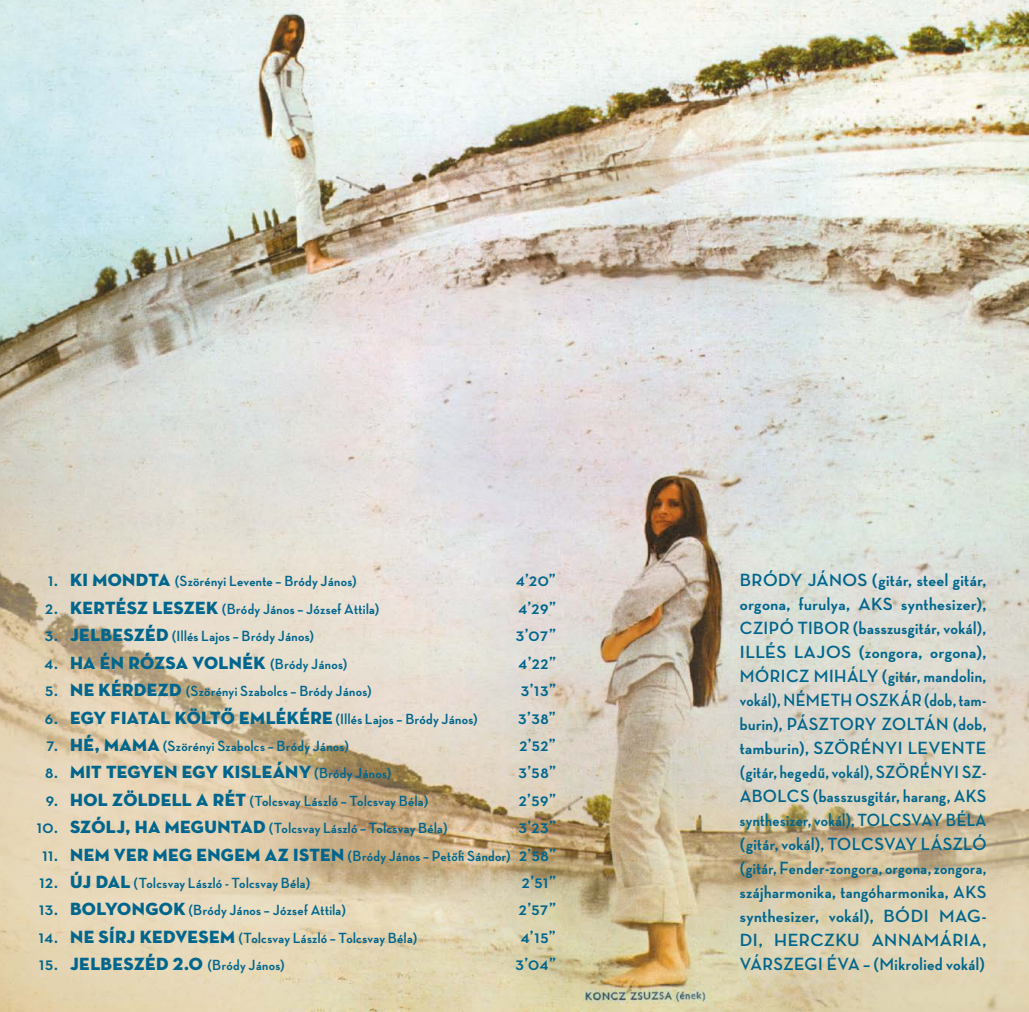
<style>
.page{position:relative;width:1029px;height:1012px;background:#fff}
.page>*{position:absolute;margin:0;border:0;box-sizing:border-box;transform-origin:0 0}
.t1{font:700 18px/24px "Neutra Disp";letter-spacing:.025em;color:#00668d;text-align:justify;scale:1.04 1}
.t2{font:18px "Neutra Disp Titling";letter-spacing:.015em;color:#00668d}
.t3{font:700 18px "Neutra Disp";letter-spacing:.025em;color:#00668d}
.t4{font:700 15px "Neutra Disp";letter-spacing:.025em;color:#00668d}
.s1{font-size:18px}
.s2{font-family:"Neutra Disp Titling";font-weight:400;font-size:18px}
.s3{font-family:"Neutra Disp";font-weight:700}
.s4{font-family:"Neutra Disp";font-weight:700;font-size:15px}
</style>
<div class="page">
<img style="left:0;top:0;width:1029px;height:1012px">
<p class="t4" style="left:48px;top:573px;width:310px"><span class="s1">1.</span> <span class="s2">KI MONDTA</span> (Szörényi Levente – Bródy János)</p>
<p class="t3" style="left:516px;top:570px;width:41px">4’20”</p>
<p class="t4" style="left:45px;top:600px;width:336px"><span class="s1">2.</span> <span class="s2">KERTÉSZ LESZEK</span> (Bródy János – József Attila)</p>
<p class="t3" style="left:518px;top:598px;width:39px">4’29”</p>
<p class="t4" style="left:45px;top:628px;width:271px"><span class="s1">3.</span> <span class="s2">JELBESZÉD</span> (Illés Lajos – Bródy János)</p>
<p class="t3" style="left:516px;top:625px;width:42px">3’07”</p>
<p class="t2" style="left:44px;top:651px;width:305px"><span class="s3">4.</span> HA ÉN RÓZSA VOLNÉK <span class="s4">(Bródy János)</span></p>
<p class="t3" style="left:519px;top:653px;width:39px">4’22”</p>
<p class="t4" style="left:45px;top:683px;width:328px"><span class="s1">5.</span> <span class="s2">NE KÉRDEZD</span> (Szörényi Szabolcs – Bródy János)</p>
<p class="t3" style="left:521px;top:680px;width:37px">3’13”</p>
<p class="t4" style="left:45px;top:710px;width:434px"><span class="s1">6.</span> <span class="s2">EGY FIATAL KÖLTŐ EMLÉKÉRE</span> (Illés Lajos – Bródy János)</p>
<p class="t3" style="left:518px;top:707px;width:39px">3’38”</p>
<p class="t4" style="left:47px;top:737px;width:304px"><span class="s1">7.</span> <span class="s2">HÉ, MAMA</span> (Szörényi Szabolcs – Bródy János)</p>
<p class="t3" style="left:519px;top:735px;width:38px">2’52”</p>
<p class="t2" style="left:45px;top:761px;width:348px"><span class="s3">8.</span> MIT TEGYEN EGY KISLEÁNY <span class="s4">(Bródy János)</span></p>
<p class="t3" style="left:519px;top:762px;width:39px">3’58”</p>
<p class="t4" style="left:46px;top:792px;width:384px"><span class="s1">9.</span> <span class="s2">HOL ZÖLDELL A RÉT</span> (Tolcsvay László – Tolcsvay Béla)</p>
<p class="t3" style="left:519px;top:790px;width:39px">2’59”</p>
<p class="t4" style="left:37px;top:820px;width:412px"><span class="s1">10.</span> <span class="s2">SZÓLJ, HA MEGUNTAD</span> (Tolcsvay László – Tolcsvay Béla)</p>
<p class="t3" style="left:518px;top:817px;width:39px">3’23”</p>
<p class="t4" style="left:42px;top:847px;width:515px"><span class="s1">11.</span> <span class="s2">NEM VER MEG ENGEM AZ ISTEN</span> (Bródy János – Petőfi Sándor) <span class="s1">2’58”</span></p>
<p class="t4" style="left:40px;top:875px;width:272px"><span class="s1">12.</span> <span class="s2">ÚJ DAL</span> (Tolcsvay László - Tolcsvay Béla)</p>
<p class="t3" style="left:522px;top:872px;width:36px">2’51”</p>
<p class="t4" style="left:39px;top:902px;width:308px"><span class="s1">13.</span> <span class="s2">BOLYONGOK</span> (Bródy János – József Attila)</p>
<p class="t3" style="left:519px;top:899px;width:39px">2’57”</p>
<p class="t4" style="left:39px;top:929px;width:380px"><span class="s1">14.</span> <span class="s2">NE SÍRJ KEDVESEM</span> (Tolcsvay László – Tolcsvay Béla)</p>
<p class="t3" style="left:521px;top:927px;width:37px">4’15”</p>
<p class="t2" style="left:39px;top:953px;width:247px"><span class="s3">15.</span> JELBESZÉD 2.0 <span class="s4">(Bródy János)</span></p>
<p class="t3" style="left:516px;top:954px;width:42px">3’04”</p>
<p class="t1" style="left:740px;top:569px;width:239px">BRÓDY JÁNOS (gitár, steel gitár, orgona, furulya, AKS synthesizer), CZIPÓ TIBOR (basszusgitár, vokál), ILLÉS LAJOS (zongora, orgona), MÓRICZ MIHÁLY (gitár, mandolin, vokál), NÉMETH OSZKÁR (dob, tam&shy;burin), PÁSZTORY ZOLTÁN (dob, tamburin), SZÖRÉNYI LEVENTE (gitár, hegedű, vokál), SZÖRÉNYI SZ-ABOLCS (basszusgitár, harang, AKS synthesizer, vokál), TOLCSVAY BÉLA (gitár, vokál), TOLCSVAY LÁSZLÓ (gitár, Fender-zongora, orgona, zongora, szájharmonika, tangóharmonika, AKS synthesizer, vokál), BÓDI MAG-DI, HERCZKU ANNAMÁRIA, VÁRSZEGI ÉVA – (Mikrolied vokál)</p>
</div>
